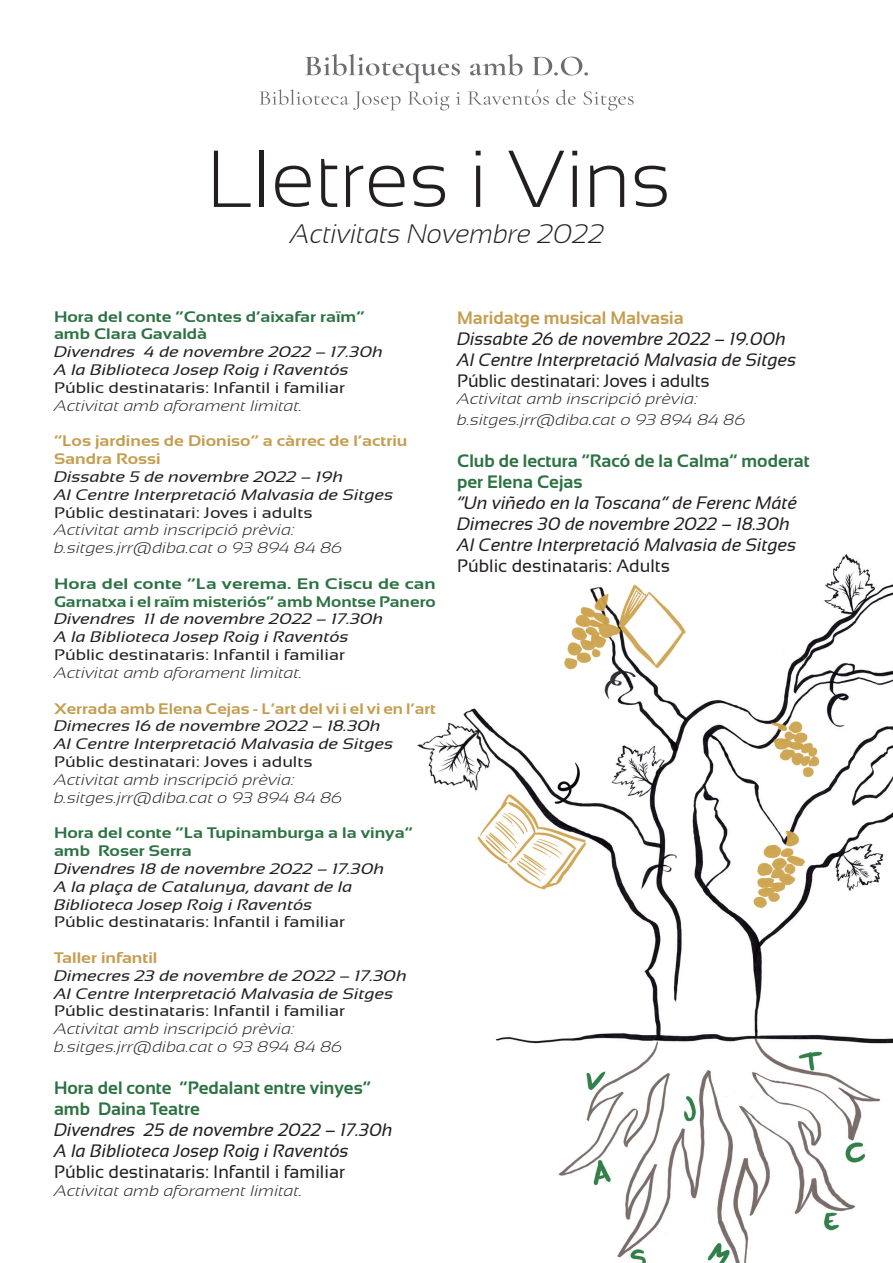
<style>
.page{position:relative;width:893px;height:1263px;background:#fff}
.page>*{position:absolute;margin:0;border:0;box-sizing:border-box;transform-origin:0 0}
.t1{font:300 80.55px "Sansation";color:#231f20}
.t2{font:italic 300 26.7px "Sansation";color:#231f20}
.t3{font:italic 18px/21px "Sansation";color:#231f20}
.t4{font:700 18px/21px "Sansation";color:#2c7242}
.t5{font:18px "Sansation";color:#231f20}
.t6{font:700 18px "Sansation";color:#c59d4f}
.t7{font:italic 15.3px/17.9px "Sansation";color:#231f20;scale:1.18 1}
.t8{font:italic 300 15.3px/17.9px "Sansation";color:#231f20;scale:1.18 1}
.t9{font:15.3px "Sansation";color:#231f20;scale:1.18 1}
.t10{font:700 15.3px/17.9px "Sansation";color:#2c7242;scale:1.18 1}
.t11{font:700 15.3px/17.9px "Sansation";color:#2c7242;scale:1.25 1}
.t12{font:700 15.3px/17.9px "Sansation";color:#c59d4f;scale:1.18 1}
.t13{font:700 15.3px "Sansation";color:#c59d4f;scale:1.14 1}
</style>
<div class="page">
<img style="left:417px;top:554px;width:476px;height:709px">
<svg style="left:305px;top:54px;width:283px;height:29px"></svg>
<svg style="left:259px;top:89px;width:375px;height:21px"></svg>
<h1 class="t1" style="left:208px;top:134px;width:465px">Lletres i Vins</h1>
<h2 class="t2" style="left:291px;top:219px;width:316px">Activitats Novembre 2022</h2>
<p class="t10" style="left:54px;top:307px;width:265px">Hora del conte “Contes d’aixafar raïm” amb Clara Gavaldà</p>
<p class="t7" style="left:54px;top:343px;width:280px">Divendres 4 de novembre 2022 – 17.30h<br>A la Biblioteca Josep Roig i Raventós</p>
<p class="t9" style="left:54px;top:379px;width:248px">Públic destinataris: Infantil i familiar</p>
<p class="t8" style="left:54px;top:396px;width:212px">Activitat amb aforament limitat.</p>
<p class="t12" style="left:54px;top:432px;width:301px">“Los jardines de Dioniso” a càrrec de l’actriu<br>Sandra Rossi</p>
<p class="t7" style="left:54px;top:468px;width:289px">Dissabte 5 de novembre 2022 – 19h<br>Al Centre Interpretació Malvasia de Sitges</p>
<p class="t9" style="left:54px;top:504px;width:221px">Públic destinatari: Joves i adults</p>
<p class="t8" style="left:54px;top:521px;width:246px">Activitat amb inscripció prèvia: b.sitges.jrr@diba.cat o 93 894 84 86</p>
<p class="t11" style="left:54px;top:575px;width:307px">Hora del conte “La verema. En Ciscu de can<br>Garnatxa i el raïm misteriós” amb Montse Panero</p>
<p class="t7" style="left:54px;top:610px;width:281px">Divendres 11 de novembre 2022 – 17.30h<br>A la Biblioteca Josep Roig i Raventós</p>
<p class="t9" style="left:54px;top:646px;width:248px">Públic destinataris: Infantil i familiar</p>
<p class="t8" style="left:54px;top:664px;width:212px">Activitat amb aforament limitat.</p>
<p class="t13" style="left:54px;top:700px;width:336px">Xerrada amb Elena Cejas - L’art del vi i el vi en l’art</p>
<p class="t7" style="left:54px;top:717px;width:289px">Dimecres 16 de novembre 2022 – 18.30h<br>Al Centre Interpretació Malvasia de Sitges</p>
<p class="t9" style="left:54px;top:753px;width:221px">Públic destinatari: Joves i adults</p>
<p class="t8" style="left:54px;top:770px;width:246px">Activitat amb inscripció prèvia: b.sitges.jrr@diba.cat o 93 894 84 86</p>
<p class="t10" style="left:54px;top:824px;width:306px">Hora del conte “La Tupinamburga a la vinya” amb Roser Serra</p>
<p class="t7" style="left:54px;top:860px;width:281px">Divendres 18 de novembre 2022 – 17.30h<br>A la plaça de Catalunya, davant de la<br>Biblioteca Josep Roig i Raventós</p>
<p class="t9" style="left:54px;top:913px;width:248px">Públic destinataris: Infantil i familiar</p>
<p class="t12" style="left:54px;top:949px;width:89px">Taller infantil</p>
<p class="t7" style="left:54px;top:966px;width:301px">Dimecres 23 de novembre de 2022 – 17.30h<br>Al Centre Interpretació Malvasia de Sitges</p>
<p class="t9" style="left:54px;top:1002px;width:248px">Públic destinataris: Infantil i familiar</p>
<p class="t8" style="left:54px;top:1020px;width:246px">Activitat amb inscripció prèvia: b.sitges.jrr@diba.cat o 93 894 84 86</p>
<p class="t4" style="left:54px;top:1077px;width:318px">Hora del conte “Pedalant entre vinyes” amb Daina Teatre</p>
<p class="t3" style="left:54px;top:1119px;width:340px">Divendres 25 de novembre 2022 – 17.30h<br>A la Biblioteca Josep Roig i Raventós</p>
<p class="t5" style="left:54px;top:1162px;width:292px">Públic destinataris: Infantil i familiar</p>
<p class="t8" style="left:54px;top:1181px;width:212px">Activitat amb aforament limitat.</p>
<p class="t6" style="left:457px;top:307px;width:228px">Maridatge musical Malvasia</p>
<p class="t3" style="left:457px;top:328px;width:341px">Dissabte 26 de novembre 2022 – 19.00h<br>Al Centre Interpretació Malvasia de Sitges</p>
<p class="t5" style="left:457px;top:370px;width:254px">Públic destinatari: Joves i adults</p>
<p class="t8" style="left:457px;top:389px;width:246px;line-height:21px">Activitat amb inscripció prèvia: b.sitges.jrr@diba.cat o 93 894 84 86</p>
<p class="t4" style="left:457px;top:451px;width:354px">Club de lectura “Racó de la Calma” moderat per Elena Cejas</p>
<p class="t3" style="left:457px;top:493px;width:342px">“Un viñedo en la Toscana” de Ferenc Máté<br>Dimecres 30 de novembre 2022 – 18.30h<br>Al Centre Interpretació Malvasia de Sitges</p>
<p class="t5" style="left:457px;top:556px;width:214px">Públic destinataris: Adults</p>
</div>
